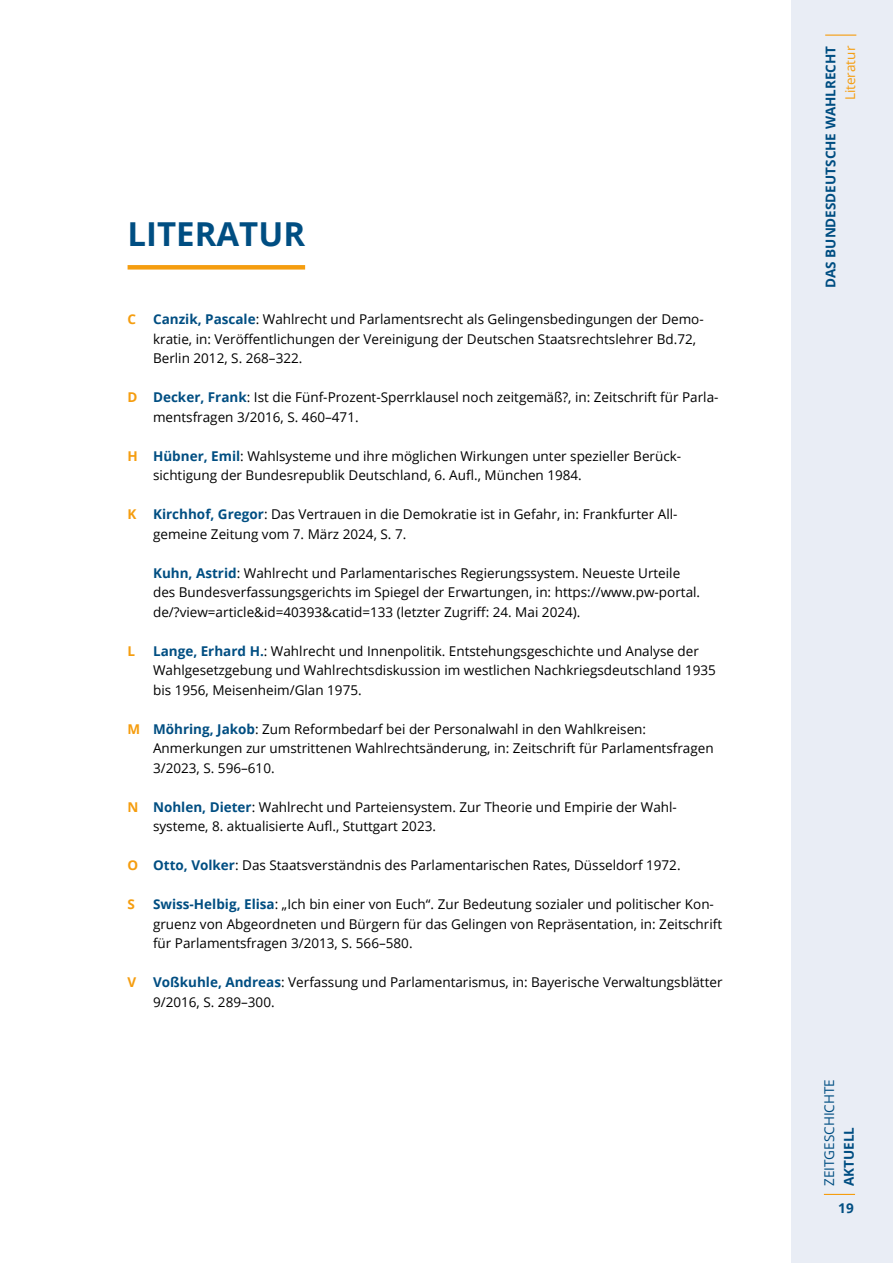
<style>
.page{position:relative;width:893px;height:1263px;background:#fff}
.page>*{position:absolute;margin:0;border:0;box-sizing:border-box;transform-origin:0 0}
.t1{font:700 33px "Open Sans";color:#004e82}
.Aufzählung_numerisch{font:13.5px/19.5px "Open Sans";color:#000}
.t2{font:700 13.5px "Open Sans";color:#004e82}
.t3{font:13.5px "Open Sans";color:#004e82}
.t4{font:13.5px "Open Sans";color:#f59d0f}
.Aufzählung_numerisch-2{font:700 13.5px "Open Sans";color:#f59d0f}
.s1{font-weight:700;color:#004e82}
.s2{font-weight:700;color:#f59d0f}
</style>
<div class="page">
<div style="left:791px;top:0;width:102px;height:1263px;background:#e9edf5"></div>
<hr style="left:825px;top:35px;width:31px;height:1px;background:#f59d0f">
<hr style="left:824px;top:1194px;width:31px;height:1px;background:#f59d0f">
<div style="left:128px;top:265px;width:177px;height:5px;background:#f59d0f"></div>
<h1 class="t1" style="left:128px;top:211px;width:179px">LITERATUR</h1>
<p class="Aufzählung_numerisch-2" style="left:128px;top:310px;width:10px">C</p>
<p class="Aufzählung_numerisch" style="left:153px;top:309px;width:552px"><span class="s1">Canzik, Pascale</span>: Wahlrecht und Parlamentsrecht als Gelingensbedingungen der Demo&shy;kratie, in: Veröffentlichungen der Vereinigung der Deutschen Staatsrechtslehrer Bd.72,<br>Berlin 2012, S. 268–322.</p>
<p class="Aufzählung_numerisch" style="left:153px;top:387px;width:567px;text-indent:-26px"><span class="s2">D</span> <span class="s1">Decker, Frank</span>: Ist die Fünf-Prozent-Sperrklausel noch zeitgemäß?, in: Zeitschrift für Parla&shy;mentsfragen 3/2016, S. 460–471.</p>
<p class="Aufzählung_numerisch" style="left:153px;top:446px;width:530px;text-indent:-26px"><span class="s2">H</span> <span class="s1">Hübner, Emil</span>: Wahlsysteme und ihre möglichen Wirkungen unter spezieller Berück&shy;sichtigung der Bundesrepublik Deutschland, 6. Aufl., München 1984.</p>
<p class="Aufzählung_numerisch" style="left:153px;top:504px;width:526px;text-indent:-26px"><span class="s2">K</span> <span class="s1">Kirchhof, Gregor</span>: Das Vertrauen in die Demokratie ist in Gefahr, in: Frankfurter All&shy;gemeine Zeitung vom 7. März 2024, S. 7.</p>
<p class="Aufzählung_numerisch" style="left:153px;top:563px;width:549px"><span class="s1">Kuhn, Astrid</span>: Wahlrecht und Parlamentarisches Regierungssystem. Neueste Urteile des Bundesverfassungsgerichts im Spiegel der Erwartungen, in: https://www.pw-portal. de/?view=article&amp;id=40393&amp;catid=133 (letzter Zugriff: 24. Mai 2024).</p>
<p class="Aufzählung_numerisch-2" style="left:128px;top:641px;width:9px">L</p>
<p class="Aufzählung_numerisch" style="left:153px;top:641px;width:564px"><span class="s1">Lange, Erhard H.</span>: Wahlrecht und Innenpolitik. Entstehungsgeschichte und Analyse der<br>Wahlgesetzgebung und Wahlrechtsdiskussion im westlichen Nachkriegsdeutschland 1935 bis 1956, Meisenheim/Glan 1975.</p>
<p class="Aufzählung_numerisch" style="left:153px;top:719px;width:562px;text-indent:-26px"><span class="s2">M</span> <span class="s1">Möhring, Jakob</span>: Zum Reformbedarf bei der Personalwahl in den Wahlkreisen:<br>Anmerkungen zur umstrittenen Wahlrechtsänderung, in: Zeitschrift für Parlamentsfragen<br>3/2023, S. 596–610.</p>
<p class="Aufzählung_numerisch" style="left:153px;top:797px;width:525px;text-indent:-26px"><span class="s2">N</span> <span class="s1">Nohlen, Dieter</span>: Wahlrecht und Parteiensystem. Zur Theorie und Empirie der Wahl&shy;systeme, 8. aktualisierte Aufl., Stuttgart 2023.</p>
<p class="Aufzählung_numerisch" style="left:128px;top:855px;width:555px"><span class="s2">O</span> <span class="s1">Otto, Volker</span>: Das Staatsverständnis des Parlamentarischen Rates, Düsseldorf 1972.</p>
<p class="Aufzählung_numerisch-2" style="left:128px;top:895px;width:9px">S</p>
<p class="Aufzählung_numerisch" style="left:153px;top:894px;width:571px"><span class="s1">Swiss-Helbig, Elisa</span>: „Ich bin einer von Euch“. Zur Bedeutung sozialer und politischer Kon&shy;gruenz von Abgeordneten und Bürgern für das Gelingen von Repräsentation, in: Zeitschrift für Parlamentsfragen 3/2013, S. 566–580.</p>
<p class="Aufzählung_numerisch" style="left:153px;top:972px;width:571px;text-indent:-26px"><span class="s2">V</span> <span class="s1">Voßkuhle, Andreas</span>: Verfassung und Parlamentarismus, in: Bayerische Verwaltungsblätter<br>9/2016, S. 289–300.</p>
<p class="t2" style="left:821px;top:288px;width:244px;rotate:-90deg">DAS BUNDESDEUTSCHE WAHLRECHT</p>
<p class="t4" style="left:841px;top:100px;width:56px;rotate:-90deg">Literatur</p>
<p class="t3" style="left:820px;top:1186px;width:108px;rotate:-90deg">ZEITGESCHICHTE</p>
<p class="t2" style="left:839px;top:1186px;width:61px;rotate:-90deg">AKTUELL</p>
<p class="t2" style="left:838px;top:1198px;width:17px">19</p>
</div>
